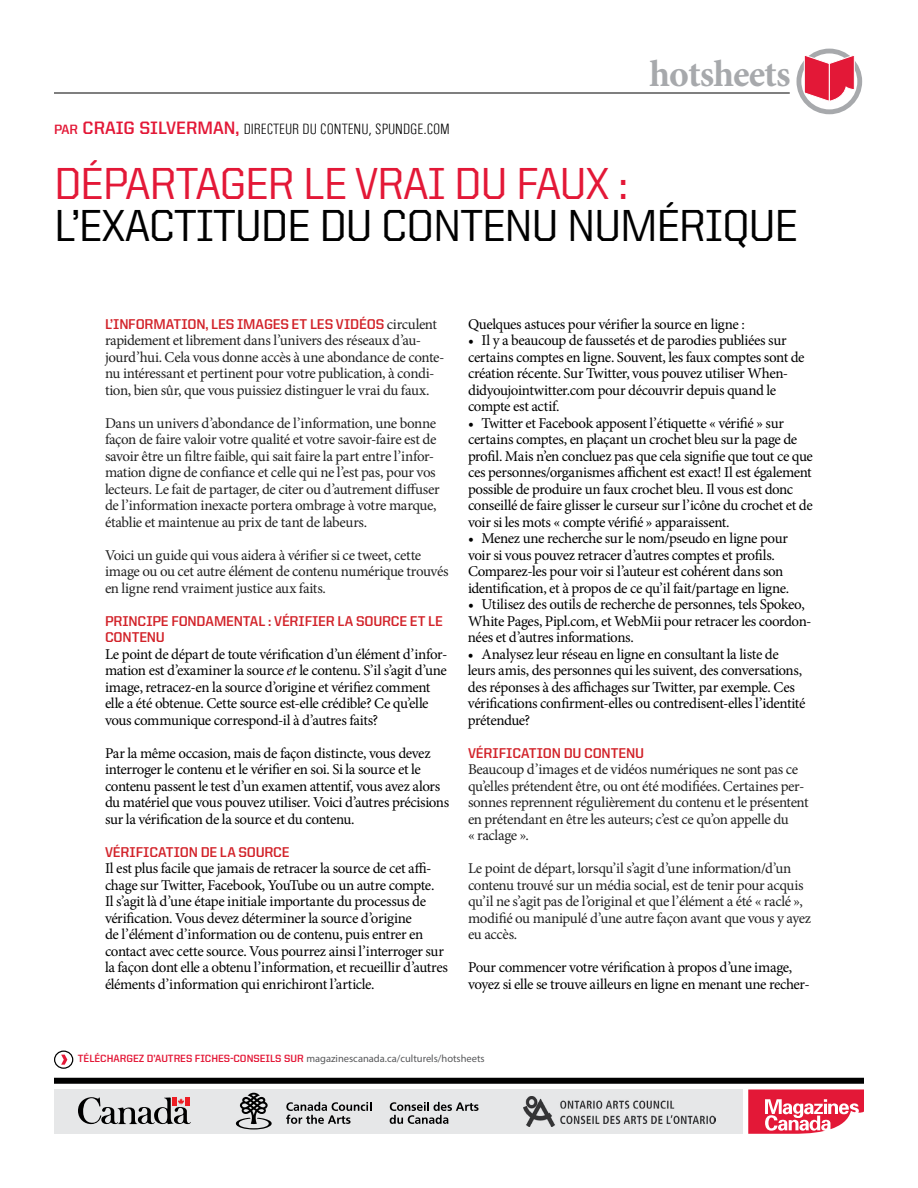
<style>
.page{position:relative;width:918px;height:1188px;background:#fff}
.page>*{position:absolute;margin:0;border:0;box-sizing:border-box;transform-origin:0 0}
.t1{font:500 45px "United Sans Reg";letter-spacing:-.03em;color:#000}
.t2{font:500 45px "United Sans Reg";letter-spacing:-.03em;color:#e31837}
.t3{font:700 37.65px "Minion Pro";letter-spacing:-.025em;color:#a7a9ac}
.t4{font:15px/16.5px "Minion Pro";letter-spacing:-.03em;color:#000}
.t5{font:15px/16.5px "Minion Pro";letter-spacing:-.03em;color:#222}
.t6{font:300 condensed 15px "Univers";color:#000}
.t7{font:700 14.25px/16.5px "United Sans Reg";letter-spacing:-.01em;color:#d2232a}
.t8{font:10.5px "Myriad Pro";color:#58595b}
.s1{font-family:"United Sans Reg";font-weight:700;font-stretch:normal;font-size:13.5px;color:#e31837}
.s2{font-family:"United Sans Reg";font-weight:700;font-stretch:normal;font-size:18px;color:#e31837}
.s3{font-family:"Minion Pro";font-weight:400;font-size:15px;color:#222}
.s4{font-style:italic}
.s5{font-family:"United Sans Reg";font-weight:700;color:#e31837}
</style>
<div class="page">
<div style="left:796px;top:49px;width:66px;height:65px;border:5px solid #a7a9ac;border-radius:50%"></div>
<svg style="left:803px;top:54px;width:52px;height:48px"></svg>
<svg style="left:748px;top:1089px;width:116px;height:45px"></svg>
<div style="left:54px;top:1089px;width:689px;height:45px;background:#e6e7e8"></div>
<img style="left:524px;top:1097px;width:191px;height:29px">
<svg style="left:78px;top:1097px;width:113px;height:27px"></svg>
<svg style="left:236px;top:1093px;width:36px;height:36px"></svg>
<svg style="left:286px;top:1102px;width:85px;height:22px"></svg>
<svg style="left:390px;top:1102px;width:89px;height:22px"></svg>
<div style="left:54px;top:1078px;width:810px;height:6px;background:#000"></div>
<hr style="left:54px;top:93px;width:736px;height:1px;background:#000">
<svg style="left:55px;top:1051px;width:18px;height:17px"></svg>
<div style="left:54px;top:1051px;width:19px;height:18px;border:1px solid #000;border-radius:50%"></div>
<svg style="left:61px;top:1055px;width:6px;height:10px"></svg>
<p class="t6" style="left:54px;top:120px;width:398px"><span class="s1">PAR</span> <span class="s2">CRAIG SILVERMAN,</span> DIRECTEUR DU CONTENU, SPUNDGE.COM</p>
<h2 class="t3" style="left:649px;top:47px;width:143px">hotsheets</h2>
<h1 class="t2" style="left:54px;top:159px;width:576px">DÉPARTAGER LE VRAI DU FAUX :</h1>
<h1 class="t1" style="left:54px;top:201px;width:746px">L’EXACTITUDE DU CONTENU NUMÉRIQUE</h1>
<p class="t7" style="left:105px;top:316px;width:334px">L’INFORMATION, LES IMAGES ET LES VIDÉOS <span class="s3">circulent</span></p>
<p class="t5" style="left:105px;top:332px;width:341px">rapidement et librement dans l’univers des réseaux d’au&shy;jourd’hui. Cela vous donne accès à une abondance de conte&shy;nu intéressant et pertinent pour votre publication, à condi&shy;tion, bien sûr, que vous puissiez distinguer le vrai du faux.</p>
<p class="t5" style="left:105px;top:415px;width:336px">Dans un univers d’abondance de l’information, une bonne façon de faire valoir votre qualité et votre savoir-faire est de savoir être un filtre faible, qui sait faire la part entre l’infor&shy;mation digne de confiance et celle qui ne l’est pas, pour vos lecteurs. Le fait de partager, de citer ou d’autrement diffuser de l’information inexacte portera ombrage à votre marque, établie et maintenue au prix de tant de labeurs.</p>
<p class="t5" style="left:105px;top:547px;width:345px">Voici un guide qui vous aidera à vérifier si ce tweet, cette image ou ou cet autre élément de contenu numérique trouvés en ligne rend vraiment justice aux faits.</p>
<p class="t7" style="left:105px;top:613px;width:339px">PRINCIPE FONDAMENTAL : VÉRIFIER LA SOURCE ET LE<br>CONTENU</p>
<p class="t4" style="left:105px;top:646px;width:344px">Le point de départ de toute vérification d’un élément d’infor&shy;mation est d’examiner la source <span class="s4">et</span> le contenu. S’il s’agit d’une image, retracez-en la source d’origine et vérifiez comment elle a été obtenue. Cette source est-elle crédible? Ce qu’elle vous communique correspond-il à d’autres faits?</p>
<p class="t4" style="left:105px;top:745px;width:346px">Par la même occasion, mais de façon distincte, vous devez interroger le contenu et le vérifier en soi. Si la source et le contenu passent le test d’un examen attentif, vous avez alors du matériel que vous pouvez utiliser. Voici d’autres précisions sur la vérification de la source et du contenu.</p>
<p class="t7" style="left:105px;top:844px;width:186px">VÉRIFICATION DE LA SOURCE</p>
<p class="t4" style="left:105px;top:860px;width:344px">Il est plus facile que jamais de retracer la source de cet affi&shy;chage sur Twitter, Facebook, YouTube ou un autre compte.<br>Il s’agit là d’une étape initiale importante du processus de vérification. Vous devez déterminer la source d’origine<br>de l’élément d’information ou de contenu, puis entrer en contact avec cette source. Vous pourrez ainsi l’interroger sur la façon dont elle a obtenu l’information, et recueillir d’autres éléments d’information qui enrichiront l’article.</p>
<p class="t4" style="left:468px;top:316px;width:278px">Quelques astuces pour vérifier la source en ligne :</p>
<p class="t4" style="left:468px;top:332px;width:338px">• Il y a beaucoup de faussetés et de parodies publiées sur certains comptes en ligne. Souvent, les faux comptes sont de création récente. Sur Twitter, vous pouvez utiliser When&shy;didyoujointwitter.com pour découvrir depuis quand le compte est actif.</p>
<p class="t4" style="left:468px;top:415px;width:346px">• Twitter et Facebook apposent l’étiquette « vérifié » sur certains comptes, en plaçant un crochet bleu sur la page de profil. Mais n’en concluez pas que cela signifie que tout ce que ces personnes/organismes affichent est exact! Il est également possible de produire un faux crochet bleu. Il vous est donc conseillé de faire glisser le curseur sur l’icône du crochet et de voir si les mots « compte vérifié » apparaissent.</p>
<p class="t4" style="left:468px;top:530px;width:323px">• Menez une recherche sur le nom/pseudo en ligne pour voir si vous pouvez retracer d’autres comptes et profils.<br>Comparez-les pour voir si l’auteur est cohérent dans son identification, et à propos de ce qu’il fait/partage en ligne.</p>
<p class="t4" style="left:468px;top:596px;width:345px">• Utilisez des outils de recherche de personnes, tels Spokeo,<br>White Pages, Pipl.com, et WebMii pour retracer les coordon&shy;nées et d’autres informations.</p>
<p class="t4" style="left:468px;top:646px;width:339px">• Analysez leur réseau en ligne en consultant la liste de leurs amis, des personnes qui les suivent, des conversations, des réponses à des affichages sur Twitter, par exemple. Ces vérifications confirment-elles ou contredisent-elles l’identité prétendue?</p>
<p class="t7" style="left:468px;top:745px;width:178px">VÉRIFICATION DU CONTENU</p>
<p class="t5" style="left:468px;top:761px;width:342px">Beaucoup d’images et de vidéos numériques ne sont pas ce qu’elles prétendent être, ou ont été modifiées. Certaines per&shy;sonnes reprennent régulièrement du contenu et le présentent en prétendant en être les auteurs; c’est ce qu’on appelle du<br>« raclage ».</p>
<p class="t5" style="left:468px;top:860px;width:345px">Le point de départ, lorsqu’il s’agit d’une information/d’un contenu trouvé sur un média social, est de tenir pour acquis qu’il ne s’agit pas de l’original et que l’élément a été « raclé », modifié ou manipulé d’une autre façon avant que vous y ayez eu accès.</p>
<p class="t4" style="left:468px;top:959px;width:343px">Pour commencer votre vérification à propos d’une image, voyez si elle se trouve ailleurs en ligne en menant une recher-</p>
<p class="t8" style="left:78px;top:1052px;width:408px"><span class="s5">TÉLÉCHARGEZ D’AUTRES FICHES-CONSEILS SUR</span> magazinescanada.ca/culturels/hotsheets</p>
</div>
